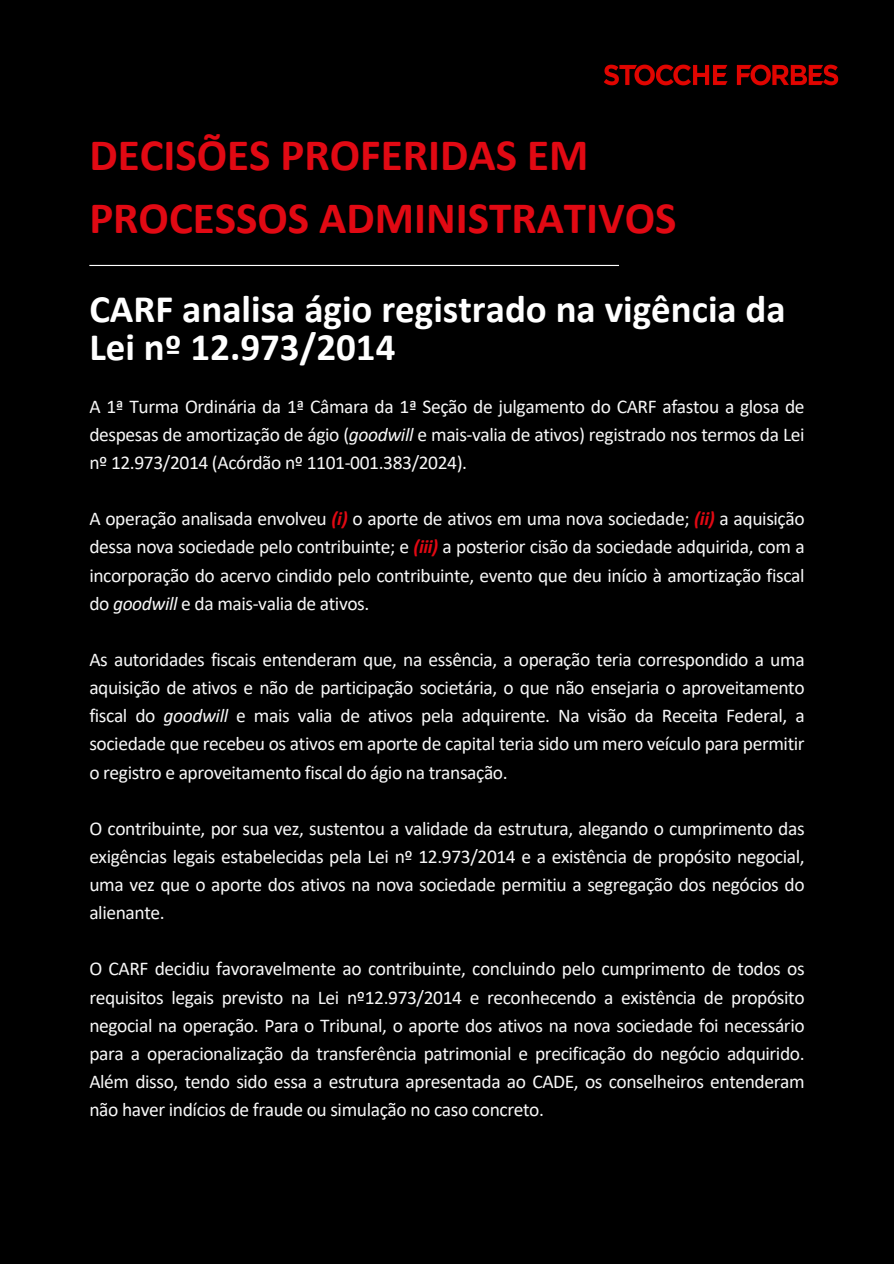
<style>
.page{position:relative;width:894px;height:1264px;background:#fff}
.page>*{position:absolute;margin:0;border:0;box-sizing:border-box;transform-origin:0 0}
.t1{font:700 45px/63px "Calibri";color:#e10913}
.t2{font:700 39px/38.2px "Calibri";color:#fff}
.t3{font:19.5px/28.2px "Calibri";letter-spacing:-.02em;color:#f7f7f7;text-align:justify}
.s1{font-style:italic}
.s2{font-weight:700;font-style:italic;color:#e10913}
</style>
<div class="page">
<div style="left:0;top:0;width:893px;height:1263px;background:#000"></div>
<img style="left:604px;top:64px;width:235px;height:22px">
<hr style="left:89px;top:265px;width:530px;height:1px;background:#fff">
<p class="t1" style="left:89px;top:128px;width:588px">DECISÕES PROFERIDAS EM<br>PROCESSOS ADMINISTRATIVOS</p>
<p class="t2" style="left:89px;top:293px;width:697px">CARF analisa ágio registrado na vigência da<br>Lei nº 12.973/2014</p>
<p class="t3" style="left:89px;top:394px;width:716px">A 1ª Turma Ordinária da 1ª Câmara da 1ª Seção de julgamento do CARF afastou a glosa de despesas de amortização de ágio (<span class="s1">goodwill</span> e mais-valia de ativos) registrado nos termos da Lei nº 12.973/2014 (Acórdão nº 1101-001.383/2024).</p>
<h1 class="t3" style="left:89px;top:506px;width:716px">A operação analisada envolveu <span class="s2">(i)</span> o aporte de ativos em uma nova sociedade; <span class="s2">(ii)</span> a aquisição dessa nova sociedade pelo contribuinte; e <span class="s2">(iii)</span> a posterior cisão da sociedade adquirida, com a incorporação do acervo cindido pelo contribuinte, evento que deu início à amortização fiscal do <span class="s1">goodwill</span> e da mais-valia de ativos.</h1>
<p class="t3" style="left:89px;top:647px;width:716px">As autoridades fiscais entenderam que, na essência, a operação teria correspondido a uma aquisição de ativos e não de participação societária, o que não ensejaria o aproveitamento fiscal do <span class="s1">goodwill</span> e mais valia de ativos pela adquirente. Na visão da Receita Federal, a sociedade que recebeu os ativos em aporte de capital teria sido um mero veículo para permitir o registro e aproveitamento fiscal do ágio na transação.</p>
<h2 class="t3" style="left:89px;top:815px;width:716px">O contribuinte, por sua vez, sustentou a validade da estrutura, alegando o cumprimento das exigências legais estabelecidas pela Lei nº 12.973/2014 e a existência de propósito negocial, uma vez que o aporte dos ativos na nova sociedade permitiu a segregação dos negócios do alienante.</h2>
<p class="t3" style="left:89px;top:956px;width:716px">O CARF decidiu favoravelmente ao contribuinte, concluindo pelo cumprimento de todos os requisitos legais previsto na Lei nº12.973/2014 e reconhecendo a existência de propósito negocial na operação. Para o Tribunal, o aporte dos ativos na nova sociedade foi necessário para a operacionalização da transferência patrimonial e precificação do negócio adquirido.<br>Além disso, tendo sido essa a estrutura apresentada ao CADE, os conselheiros entenderam não haver indícios de fraude ou simulação no caso concreto.</p>
</div>
